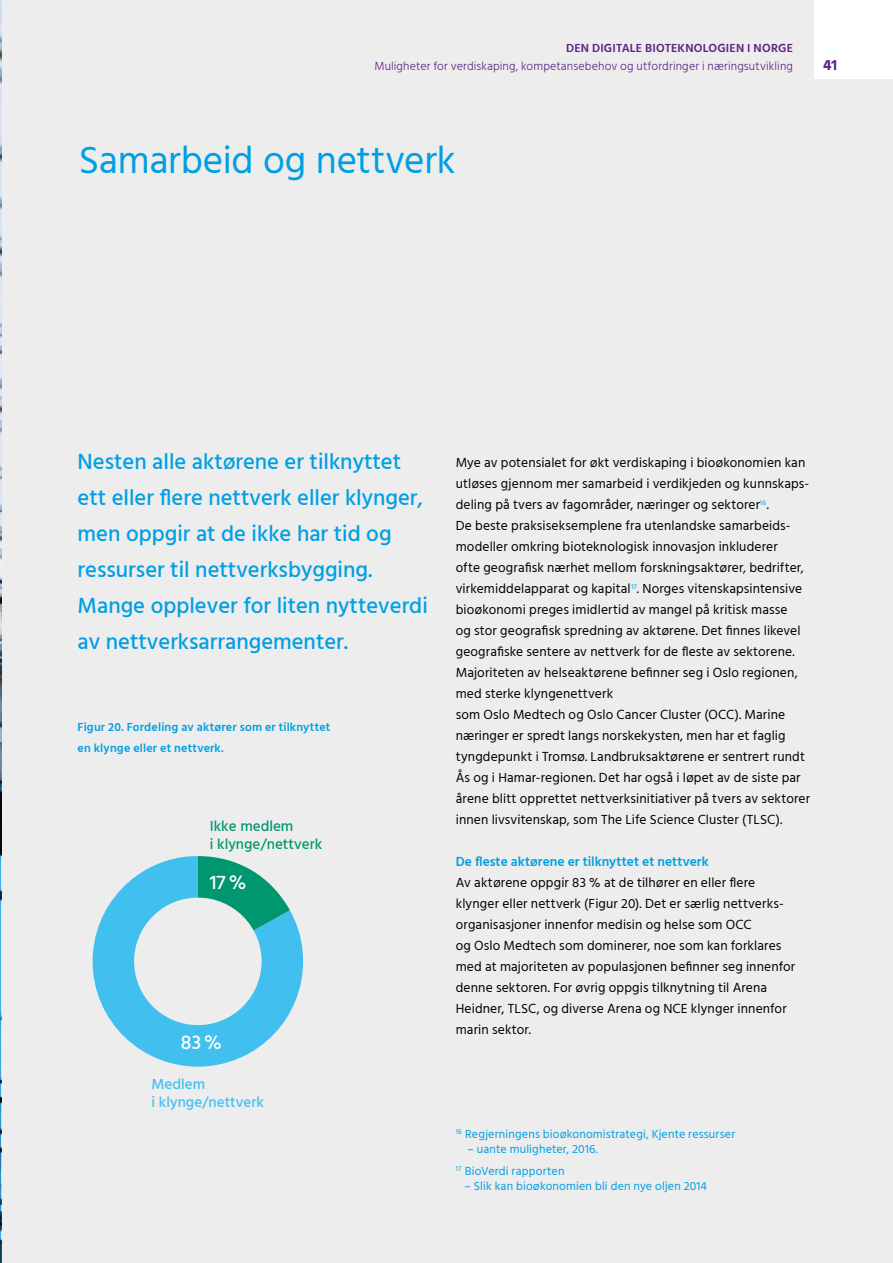
<style>
.page{position:relative;width:893px;height:1263px;background:#ededed}
.page>*{position:absolute;margin:0;border:0;box-sizing:border-box;transform-origin:0 0}
.t1{font:39px "Hind";letter-spacing:-.005em;color:#009fe3}
.t2{font:500 22.5px/36px "Hind";color:#009fe3}
.t3{font:500 19.95px "Hind";color:#fff}
.t4{font:500 15px/18px "Hind";color:#009770}
.t5{font:500 15px/18px "Hind";color:#41c0f0}
.t6{font:700 15px "Hind";color:#5c2483}
.t7{font:13.5px/21px "Hind";letter-spacing:.01em;color:#000}
.t8{font:600 13.5px "Hind";color:#009fe3}
.t9{font:12px/22.5px "Hind";letter-spacing:.015em;color:#009fe3}
.t10{font:300 12px "Hind";letter-spacing:.01em;color:#5c2483}
.t11{font:600 12px/21px "Hind";letter-spacing:.015em;color:#009fe3}
.t12{font:600 12px "Hind";letter-spacing:.015em;color:#5c2483}
</style>
<div class="page">
<div style="left:814px;top:0;width:79px;height:79px;background:#fff"></div>
<svg style="left:92px;top:856px;width:212px;height:211px;fill:#41c0f0"></svg>
<svg style="left:198px;top:856px;width:92px;height:105px"></svg>
<div style="left:134px;top:898px;width:128px;height:127px;background:#ededed;border-radius:50%"></div>
<img style="left:0;top:0;width:1px;height:782px">
<hr style="left:0;top:782px;width:1px;height:481px;background:#41c0f0">
<p class="t12" style="left:566px;top:40px;width:228px">DEN DIGITALE BIOTEKNOLOGIEN I NORGE</p>
<p class="t10" style="left:374px;top:58px;width:420px">Muligheter for verdiskaping, kompetansebehov og utfordringer i næringsutvikling</p>
<h1 class="t1" style="left:79px;top:133px;width:378px">Samarbeid og nettverk</h1>
<p class="t6" style="left:823px;top:56px;width:16px">41</p>
<h2 class="t2" style="left:78px;top:445px;width:352px">Nesten alle aktørene er tilknyttet ett eller flere nettverk eller klynger, men oppgir at de ikke har tid og ressurser til nettverksbygging.<br>Mange opplever for liten nytteverdi av nettverksarrangementer.</h2>
<p class="t7" style="left:456px;top:452px;width:356px">Mye av potensialet for økt verdiskaping i bioøkonomien kan utløses gjennom mer samarbeid i verdikjeden og kunnskaps&shy;deling på tvers av fagområder, næringer og sektorer<sup>16</sup>.<br>De beste praksiseksemplene fra utenlandske samarbeids&shy;modeller omkring bioteknologisk innovasjon inkluderer<br>ofte geografisk nærhet mellom forskningsaktører, bedrifter, virkemiddelapparat og kapital<sup>17</sup>. Norges vitenskapsintensive bioøkonomi preges imidlertid av mangel på kritisk masse<br>og stor geografisk spredning av aktørene. Det finnes likevel geografiske sentere av nettverk for de fleste av sektorene.<br>Majoriteten av helseaktørene befinner seg i Oslo regionen, med sterke klyngenettverk<br>som Oslo Medtech og Oslo Cancer Cluster (OCC). Marine næringer er spredt langs norskekysten, men har et faglig tyngdepunkt i Tromsø. Landbruksaktørene er sentrert rundt Ås og i Hamar-regionen. Det har også i løpet av de siste par årene blitt opprettet nettverksinitiativer på tvers av sektorer innen livsvitenskap, som The Life Science Cluster (TLSC).</p>
<p class="t8" style="left:456px;top:852px;width:254px">De fleste aktørene er tilknyttet et nettverk</p>
<p class="t7" style="left:456px;top:872px;width:341px">Av aktørene oppgir 83 % at de tilhører en eller flere klynger eller nettverk (Figur 20). Det er særlig nettverks&shy;organisasjoner innenfor medisin og helse som OCC<br>og Oslo Medtech som dominerer, noe som kan forklares med at majoriteten av populasjonen befinner seg innenfor denne sektoren. For øvrig oppgis tilknytning til Arena Heidner, TLSC, og diverse Arena og NCE klynger innenfor marin sektor.</p>
<p class="t11" style="left:78px;top:717px;width:254px">Figur 20. Fordeling av aktører som er tilknyttet en klynge eller et nettverk.</p>
<p class="t4" style="left:210px;top:817px;width:114px">Ikke medlem<br>i klynge/nettverk</p>
<h3 class="t3" style="left:210px;top:869px;width:38px">17 %</h3>
<h3 class="t3" style="left:181px;top:1029px;width:42px">83 %</h3>
<p class="t5" style="left:152px;top:1076px;width:114px">Medlem<br>i klynge/nettverk</p>
<p class="t9" style="left:456px;top:1123px;width:281px"><sup>16</sup> Regjerningens bioøkonomistrategi, Kjente ressurser</p>
<p class="t9" style="left:456px;top:1138px;width:144px;text-indent:12px">– uante muligheter, 2016.<br><sup>17</sup> BioVerdi rapporten</p>
<p class="t9" style="left:465px;top:1175px;width:244px">– Slik kan bioøkonomien bli den nye oljen 2014</p>
</div>
